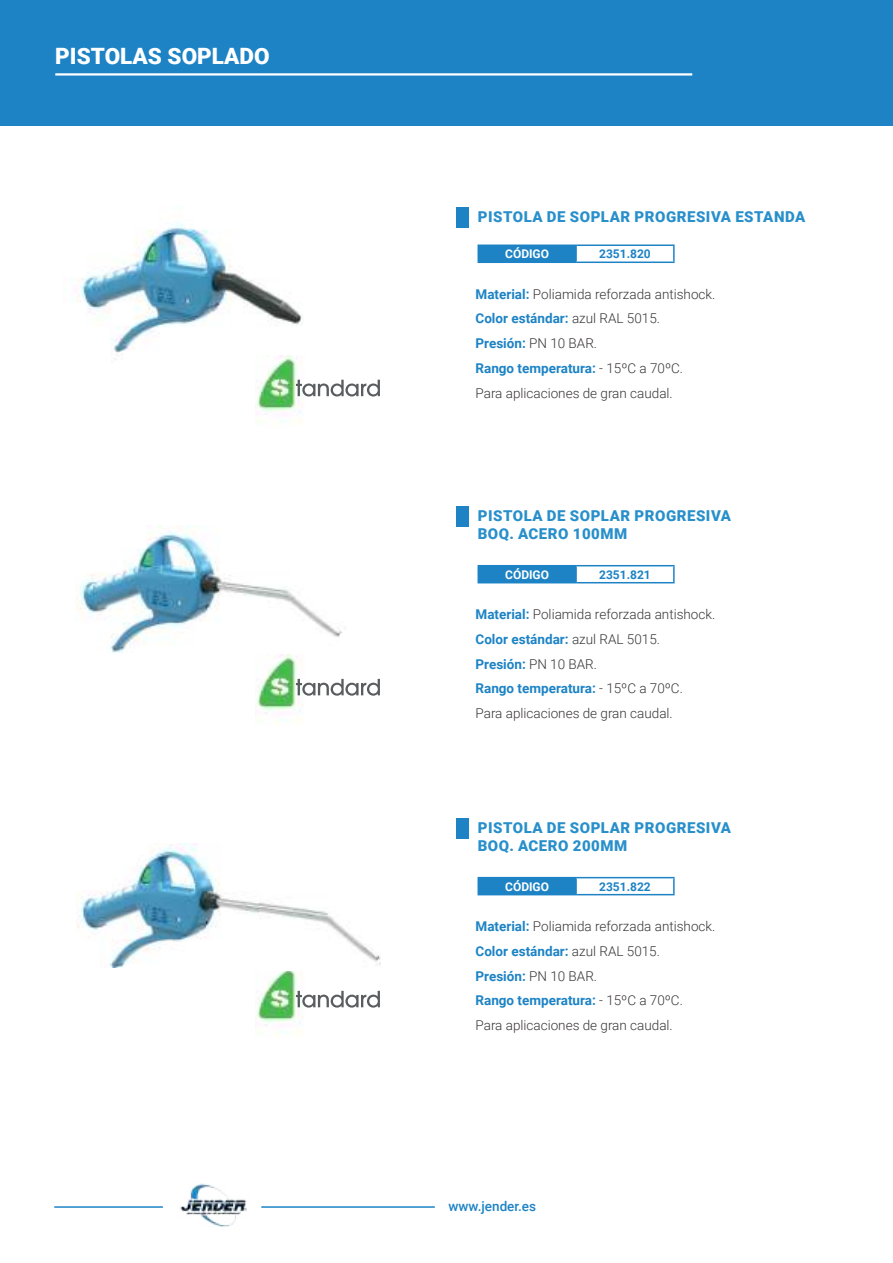
<style>
.page{position:relative;width:893px;height:1263px;background:#fff}
.page>*{position:absolute;margin:0;border:0;box-sizing:border-box;transform-origin:0 0}
.t1{font:900 22.5px "Roboto";color:#fff}
.t2{font:900 15px/18px "Roboto";letter-spacing:.035em;color:#288fcb}
.t3{font:300 13.5px/24.8px "Roboto";color:#393535}
.t4{font:500 13.5px "Roboto";color:#1d83c5}
.t5{font:700 12px "Roboto";color:#1d83c5}
.t6{font:700 12px "Roboto";color:#fff}
.s1{font-weight:700;color:#1d83c5}
</style>
<div class="page">
<hr style="left:55px;top:1206px;width:107px;height:2px;background:#1d83c5">
<hr style="left:262px;top:1206px;width:172px;height:2px;background:#1d83c5">
<img style="left:180px;top:1183px;width:67px;height:44px">
<div style="left:0;top:0;width:893px;height:125px;background:#1d83c5"></div>
<hr style="left:55px;top:73px;width:637px;height:3px;background:#fff">
<img style="left:76px;top:224px;width:227px;height:138px">
<img style="left:255px;top:356px;width:125px;height:69px">
<svg style="left:296px;top:380px;width:84px;height:16px"></svg>
<img style="left:255px;top:655px;width:125px;height:69px">
<svg style="left:296px;top:679px;width:84px;height:17px"></svg>
<img style="left:255px;top:971px;width:125px;height:65px">
<svg style="left:296px;top:991px;width:84px;height:16px"></svg>
<div style="left:456px;top:207px;width:12px;height:21px;background:#1d83c5"></div>
<div style="left:456px;top:506px;width:12px;height:21px;background:#1d83c5"></div>
<div style="left:456px;top:818px;width:12px;height:21px;background:#1d83c5"></div>
<div style="left:478px;top:245px;width:98px;height:17px;background:#1d83c5"></div>
<svg style="left:477px;top:246px;width:1px;height:15px"></svg>
<hr style="left:477px;top:244px;width:99px;height:2px;background:#1d83c5">
<hr style="left:477px;top:261px;width:99px;height:2px;background:#1d83c5">
<svg style="left:576px;top:246px;width:1px;height:15px"></svg>
<hr style="left:576px;top:244px;width:99px;height:2px;background:#1d83c5">
<svg style="left:673px;top:246px;width:2px;height:15px"></svg>
<hr style="left:576px;top:261px;width:99px;height:2px;background:#1d83c5">
<div style="left:478px;top:566px;width:98px;height:17px;background:#1d83c5"></div>
<svg style="left:477px;top:566px;width:1px;height:16px"></svg>
<hr style="left:477px;top:565px;width:99px;height:1px;background:#1d83c5">
<hr style="left:477px;top:582px;width:99px;height:1px;background:#1d83c5">
<svg style="left:576px;top:566px;width:1px;height:16px"></svg>
<hr style="left:576px;top:565px;width:99px;height:1px;background:#1d83c5">
<svg style="left:673px;top:566px;width:2px;height:16px"></svg>
<hr style="left:576px;top:582px;width:99px;height:1px;background:#1d83c5">
<div style="left:478px;top:878px;width:98px;height:17px;background:#1d83c5"></div>
<svg style="left:477px;top:878px;width:1px;height:16px"></svg>
<hr style="left:477px;top:877px;width:99px;height:1px;background:#1d83c5">
<hr style="left:477px;top:894px;width:99px;height:1px;background:#1d83c5">
<svg style="left:576px;top:878px;width:1px;height:16px"></svg>
<hr style="left:576px;top:877px;width:99px;height:1px;background:#1d83c5">
<svg style="left:673px;top:878px;width:2px;height:16px"></svg>
<hr style="left:576px;top:894px;width:99px;height:1px;background:#1d83c5">
<img style="left:75px;top:525px;width:268px;height:127px">
<img style="left:77px;top:844px;width:183px;height:123px">
<img style="left:260px;top:902px;width:121px;height:64px">
<h1 class="t1" style="left:55px;top:40px;width:216px">PISTOLAS SOPLADO</h1>
<p class="t2" style="left:478px;top:207px;width:329px">PISTOLA DE SOPLAR PROGRESIVA ESTANDA</p>
<p class="t6" style="left:505px;top:246px;width:45px">CÓDIGO</p>
<p class="t5" style="left:599px;top:246px;width:53px">2351.820</p>
<p class="t3" style="left:475px;top:281px;width:241px"><span class="s1">Material:</span> Poliamida reforzada antishock.<br><span class="s1">Color estándar:</span> azul RAL 5015.<br><span class="s1">Presión:</span> PN 10 BAR.<br><span class="s1">Rango temperatura:</span> - 15ºC a 70ºC.<br>Para aplicaciones de gran caudal.</p>
<p class="t2" style="left:478px;top:506px;width:255px">PISTOLA DE SOPLAR PROGRESIVA<br>BOQ. ACERO 100MM</p>
<p class="t6" style="left:505px;top:566px;width:45px">CÓDIGO</p>
<p class="t5" style="left:599px;top:566px;width:53px">2351.821</p>
<p class="t3" style="left:475px;top:601px;width:241px"><span class="s1">Material:</span> Poliamida reforzada antishock.<br><span class="s1">Color estándar:</span> azul RAL 5015.<br><span class="s1">Presión:</span> PN 10 BAR.<br><span class="s1">Rango temperatura:</span> - 15ºC a 70ºC.<br>Para aplicaciones de gran caudal.</p>
<p class="t2" style="left:478px;top:818px;width:255px">PISTOLA DE SOPLAR PROGRESIVA<br>BOQ. ACERO 200MM</p>
<p class="t6" style="left:505px;top:878px;width:45px">CÓDIGO</p>
<p class="t5" style="left:599px;top:878px;width:53px">2351.822</p>
<p class="t3" style="left:475px;top:913px;width:241px"><span class="s1">Material:</span> Poliamida reforzada antishock.<br><span class="s1">Color estándar:</span> azul RAL 5015.<br><span class="s1">Presión:</span> PN 10 BAR.<br><span class="s1">Rango temperatura:</span> - 15ºC a 70ºC.<br>Para aplicaciones de gran caudal.</p>
<p class="t4" style="left:448px;top:1196px;width:89px">www.jender.es</p>
</div>
